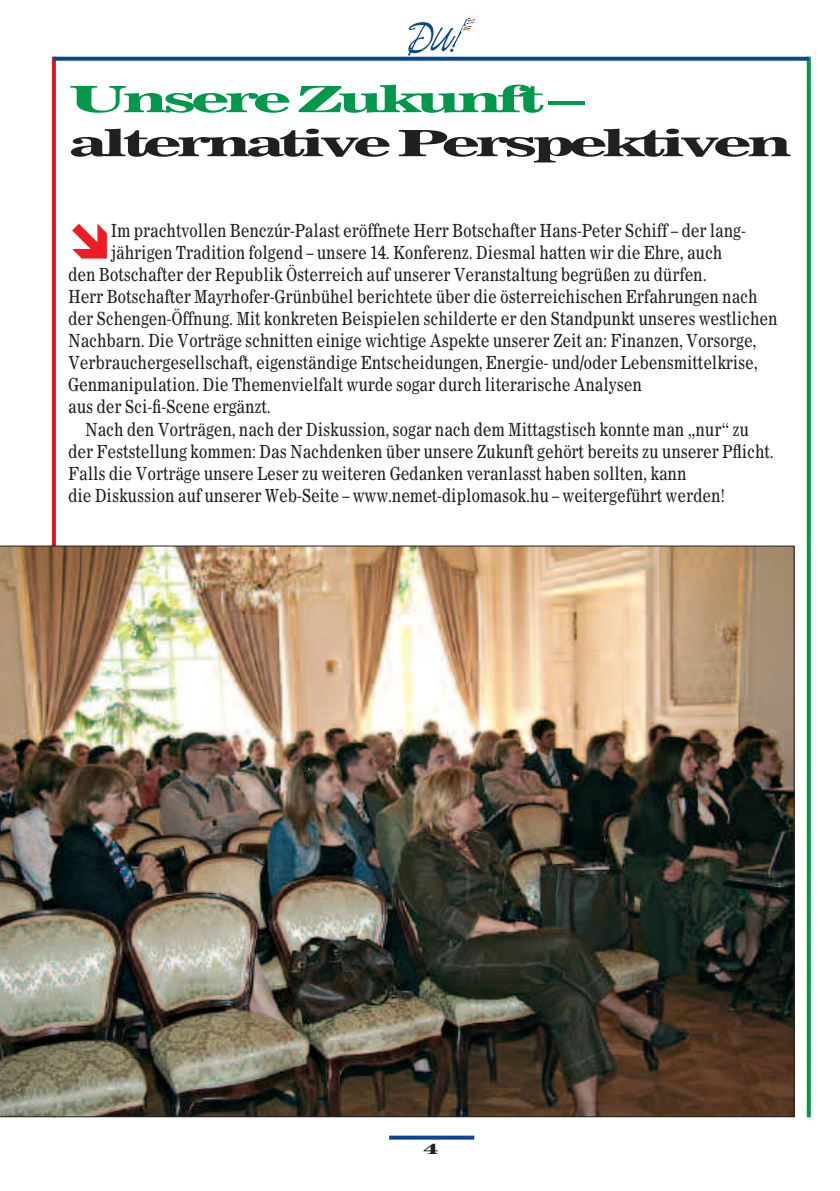
<style>
.page{position:relative;width:840px;height:1191px;background:#fff}
.page>*{position:absolute;margin:0;border:0;box-sizing:border-box;transform-origin:0 0}
.t1{font:700 36px "H Corona";letter-spacing:-.1em;color:#231f20;scale:2 1}
.t2{font:700 36px "H Corona";letter-spacing:-.1em;color:#00984a;scale:2 1}
.t3{font:18px "H Corona";letter-spacing:-.015em;color:#231f20;scale:.8 1}
.t4{font:700 14px "H Corona";color:#231f20;scale:2 1}
</style>
<div class="page">
<svg style="left:806px;top:57px;width:4px;height:1060px;background:#31ab6c"></svg>
<svg style="left:52px;top:57px;width:4px;height:488px;background:#d81b23"></svg>
<svg style="left:54px;top:57px;width:754px;height:4px;background:#19529b"></svg>
<svg style="left:408px;top:18px;width:67px;height:38px"></svg>
<svg style="left:389px;top:1135px;width:85px;height:4px"></svg>
<img style="left:0;top:545px;width:794px;height:572px">
<h1 class="t2" style="left:68px;top:79px;width:260px">UnsereZukunft–</h1>
<h1 class="t1" style="left:68px;top:123px;width:364px">alternativePerspektiven</h1>
<p class="t3" style="left:111px;top:221px;width:794px">Im prachtvollen Benczúr-Palast eröffnete Herr Botschafter Hans-Peter Schiff – der lang-</p>
<p class="t3" style="left:111px;top:243px;width:765px">jährigen Tradition folgend – unsere 14. Konferenz. Diesmal hatten wir die Ehre, auch</p>
<p class="t3" style="left:68px;top:265px;width:799px">den Botschafter der Republik Österreich auf unserer Veranstaltung begrüßen zu dürfen.</p>
<p class="t3" style="left:68px;top:287px;width:863px">Herr Botschafter Mayrhofer-Grünbühel berichtete über die österreichischen Erfahrungen nach</p>
<p class="t3" style="left:68px;top:309px;width:887px">der Schengen-Öffnung. Mit konkreten Beispielen schilderte er den Standpunkt unseres westlichen</p>
<p class="t3" style="left:68px;top:331px;width:861px">Nachbarn. Die Vorträge schnitten einige wichtige Aspekte unserer Zeit an: Finanzen, Vorsorge,</p>
<p class="t3" style="left:68px;top:353px;width:863px">Verbrauchergesellschaft, eigenständige Entscheidungen, Energie- und/oder Lebensmittelkrise,</p>
<p class="t3" style="left:68px;top:375px;width:718px">Genmanipulation. Die Themenvielfalt wurde sogar durch literarische Analysen</p>
<p class="t3" style="left:68px;top:397px;width:255px">aus der Sci-fi-Scene ergänzt.</p>
<p class="t3" style="left:85px;top:419px;width:831px">Nach den Vorträgen, nach der Diskussion, sogar nach dem Mittagstisch konnte man „nur“ zu</p>
<p class="t3" style="left:68px;top:441px;width:883px">der Feststellung kommen: Das Nachdenken über unsere Zukunft gehört bereits zu unserer Pflicht.</p>
<p class="t3" style="left:68px;top:463px;width:774px">Falls die Vorträge unsere Leser zu weiteren Gedanken veranlasst haben sollten, kann</p>
<p class="t3" style="left:68px;top:485px;width:822px">die Diskussion auf unserer Web-Seite – www.nemet-diplomasok.hu – weitergeführt werden!</p>
<p class="t4" style="left:423px;top:1140px;width:9px">4</p>
</div>
